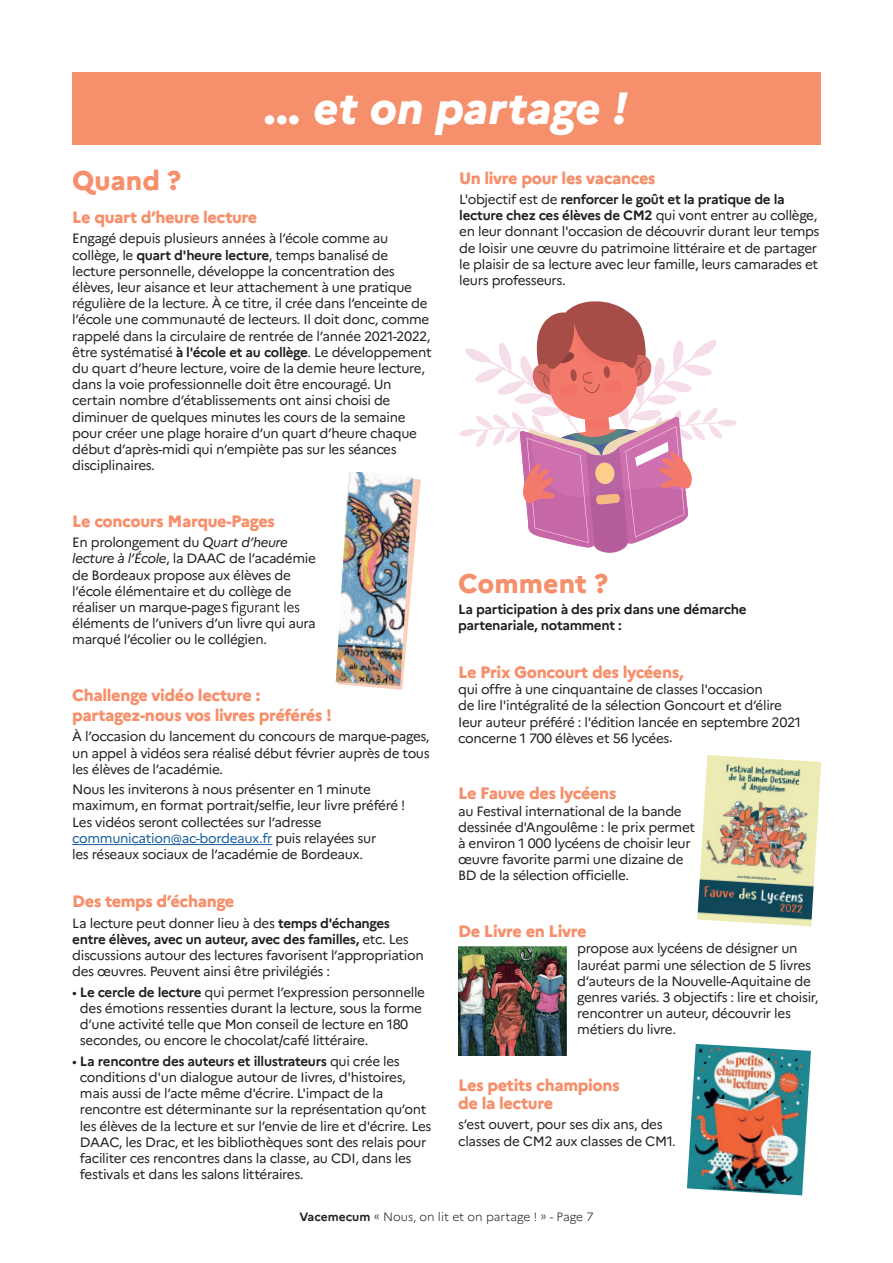
<style>
.page{position:relative;width:893px;height:1263px;background:#fff}
.page>*{position:absolute;margin:0;border:0;box-sizing:border-box;transform-origin:0 0}
.t1{font:italic 800 45px "Marianne";color:#fff}
.t2{font:800 27px "Marianne";color:#f68f6b}
.t3{font:800 16.5px/19.8px "Marianne";letter-spacing:-.025em;color:#f68f6b}
.t4{font:15px "Arial";color:#000}
.t5{font:13.5px/16.2px "Marianne";letter-spacing:-.025em;color:#231f20}
.t6{font:700 13.5px/16.2px "Marianne";letter-spacing:-.025em;color:#231f20}
.t7{font:300 12px "Marianne";color:#231f20}
.s1{font-weight:700}
.s2{font-style:italic}
.s3{color:#175d9e}
</style>
<div class="page">
<hr style="left:72px;top:844px;width:200px;height:1px;background:#175d9e">
<div style="left:72px;top:72px;width:749px;height:73px;background:#f68f6b"></div>
<svg style="left:360px;top:479px;width:61px;height:211px"></svg>
<img style="left:336px;top:471px;width:77px;height:215px">
<img style="left:458px;top:947px;width:109px;height:108px">
<img style="left:697px;top:755px;width:124px;height:171px">
<img style="left:687px;top:1044px;width:124px;height:151px">
<svg style="left:459px;top:301px;width:278px;height:252px"></svg>
<svg style="left:222px;top:604px;width:6px;height:9px"></svg>
<img style="left:230px;top:601px;width:70px;height:14px">
<h1 class="t1" style="left:265px;top:81px;width:365px">... et on partage !</h1>
<h2 class="t2" style="left:72px;top:164px;width:111px">Quand ?</h2>
<p class="t3" style="left:72px;top:207px;width:187px">Le quart d’heure lecture</p>
<p class="t5" style="left:72px;top:230px;width:361px">Engagé depuis plusieurs années à l’école comme au collège, le <span class="s1">quart d'heure lecture</span>, temps banalisé de lecture personnelle, développe la concentration des élèves, Ieur aisance et Ieur attachement à une pratique régulière de la lecture. À ce titre, il crée dans l’enceinte de l’école une communauté de lecteurs. Il doit donc, comme rappelé dans la circulaire de rentrée de l’année 2021-2022, être systématisé <span class="s1">à l'école et au collège</span>. Le développement du quart d’heure lecture, voire de la demie heure lecture, dans la voie professionnelle doit être encouragé. Un certain nombre d’établissements ont ainsi choisi de diminuer de quelques minutes les cours de la semaine pour créer une plage horaire d’un quart d’heure chaque début d’après-midi qui n’empiète pas sur les séances disciplinaires.</p>
<p class="t3" style="left:72px;top:511px;width:204px">Le concours Marque-Pages</p>
<p class="t5" style="left:72px;top:534px;width:245px">En prolongement du <span class="s2">Quart d’heure lecture à l’École</span>, la DAAC de l’académie de Bordeaux propose aux élèves de l’école élémentaire et du collège de réaliser un marque-page figurant les éléments de l’univers d’un livre qui aura marqué l’écolier ou le collégien.</p>
<p class="t3" style="left:72px;top:685px;width:261px">Challenge vidéo lecture : partagez-nous vos livres préférés !</p>
<p class="t5" style="left:72px;top:728px;width:359px;text-align:justify">À l’occasion du lancement du concours de marque-pages, un appel à vidéos sera réalisé début février auprès de tous les élèves de l’académie.</p>
<p class="t5" style="left:72px;top:781px;width:335px">Nous les inviterons à nous présenter en 1 minute maximum, en format portrait/selfie, leur livre préféré !<br>Les vidéos seront collectées sur l’adresse <span class="s3">communication@ac-bordeaux.fr</span> puis relayées sur<br>les réseaux sociaux de l’académie de Bordeaux.</p>
<p class="t3" style="left:72px;top:891px;width:164px">Des temps d’échange</p>
<p class="t5" style="left:72px;top:915px;width:353px">La lecture peut donner lieu à des <span class="s1">temps d'échanges entre élèves, avec un auteur, avec des familles,</span> etc. Les discussions autour des lectures favorisent l’appropriation des œuvres. Peuvent ainsi être privilégiés :</p>
<p class="t5" style="left:80px;top:984px;width:347px;text-indent:-8px">• <span class="s1">Le cercle de lecture</span> qui permet l’expression personnelle des émotions ressenties durant la lecture, sous la forme d’une activité telle que Mon conseil de lecture en 180 secondes, ou encore le chocolat/café littéraire.</p>
<p class="t5" style="left:80px;top:1053px;width:353px;text-indent:-8px">• <span class="s1">La rencontre des auteurs et illustrateurs</span> qui crée les conditions d'un dialogue autour de Iivres, d'histoires, mais aussi de l’acte même d'écrire. L'impact de la rencontre est déterminante sur la représentation qu’ont les élèves de la lecture et sur l’envie de lire et d'écrire. Les DAAC, les Drac, et les bibliothèques sont des relais pour faciliter ces rencontres dans la classe, au CDI, dans les festivals et dans les salons littéraires.</p>
<p class="t3" style="left:459px;top:168px;width:198px">Un livre pour les vacances</p>
<p class="t5" style="left:459px;top:191px;width:362px">L'objectif est de <span class="s1">renforcer le goût et la pratique de la lecture chez ces élèves de CM2</span> qui vont entrer au collège, en leur donnant l'occasion de découvrir durant leur temps de loisir une œuvre du patrimoine littéraire et de partager le plaisir de sa lecture avec leur famille, leurs camarades et leurs professeurs.</p>
<h2 class="t2" style="left:458px;top:567px;width:152px">Comment ?</h2>
<p class="t6" style="left:458px;top:601px;width:290px">La participation à des prix dans une démarche partenariale, notamment :</p>
<p class="t3" style="left:458px;top:662px;width:227px">Le Prix Goncourt des lycéens,</p>
<p class="t5" style="left:458px;top:681px;width:344px">qui offre à une cinquantaine de classes l'occasion<br>de lire l'intégralité de la sélection Goncourt et d’élire Ieur auteur préféré : l'édition lancée en septembre 2021 concerne 1 700 élèves et 56 lycées ;</p>
<p class="t4" style="left:669px;top:731px;width:6px">.</p>
<p class="t3" style="left:458px;top:784px;width:160px">Le Fauve des lycéens</p>
<p class="t5" style="left:458px;top:803px;width:238px">au Festival international de la bande dessinée d'Angoulême : le prix permet à environ 1 000 lycéens de choisir leur œuvre favorite parmi une dizaine de BD de la sélection officielle.</p>
<p class="t3" style="left:458px;top:921px;width:130px">De Livre en Livre</p>
<p class="t5" style="left:577px;top:940px;width:243px">propose aux lycéens de désigner un lauréat parmi une sélection de 5 livres d’auteurs de la Nouvelle-Aquitaine de genres variés. 3 objectifs : lire et choisir, rencontrer un auteur, découvrir les métiers du livre.</p>
<p class="t3" style="left:458px;top:1076px;width:163px;line-height:18px">Les petits champions de la lecture</p>
<p class="t5" style="left:458px;top:1116px;width:219px">s’est ouvert, pour ses dix ans, des classes de CM2 aux classes de CM1.</p>
<p class="t7" style="left:299px;top:1209px;width:296px"><span class="s1">Vacemecum</span> « Nous, on lit et on partage ! » - Page 7</p>
</div>
